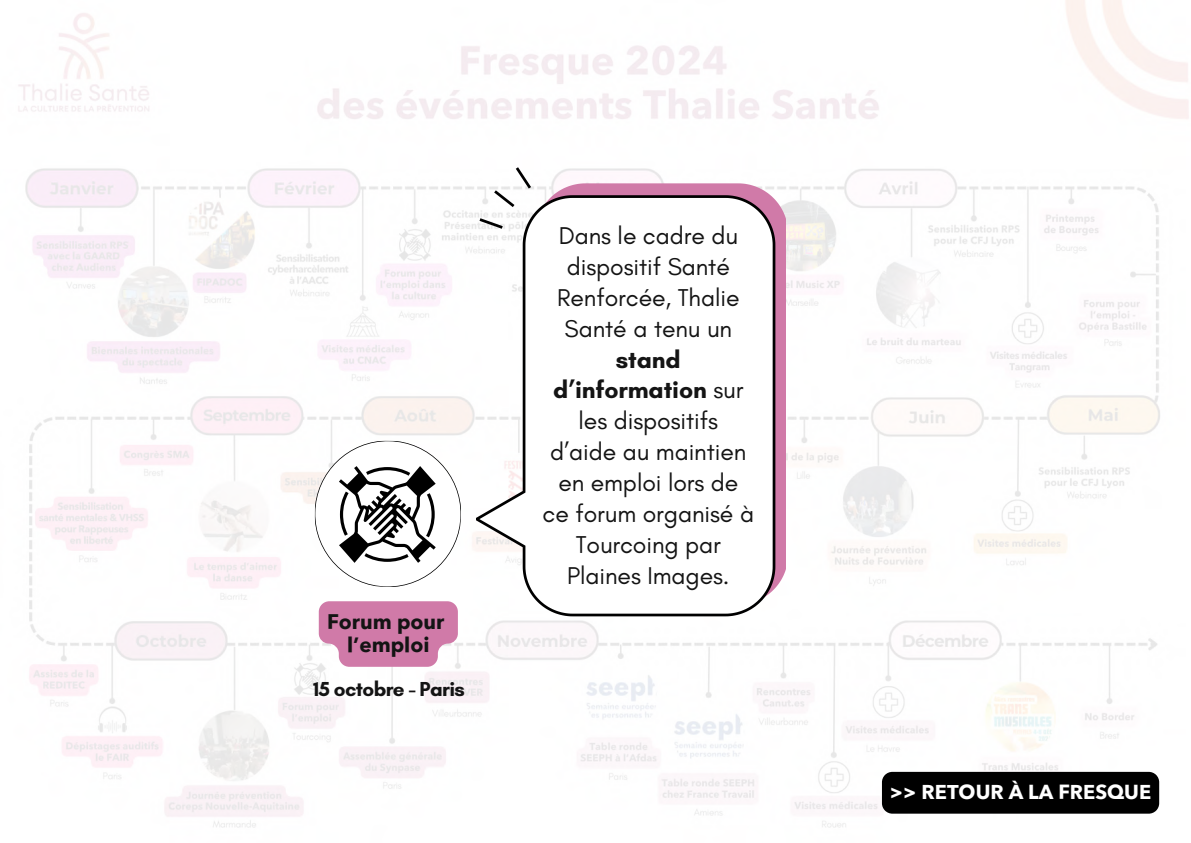
<style>
.page{position:relative;width:1191px;height:843px;background:#fff}
.page>*{position:absolute;margin:0;border:0;box-sizing:border-box;transform-origin:0 0}
.t1{font:24.7px/30.9px "Glacial Indifference";letter-spacing:-.005em;color:#141414;text-align:center}
.t2{font:700 20.6px "Avenir Next Arabic";color:#141414}
.t3{font:700 20.6px "Glacial Indifference";letter-spacing:-.03em;color:#141414}
.t4{font:700 20px "Avenir Next Arabic";color:#fff}
.s1{font-weight:700}
</style>
<div class="page">
<img style="left:18px;top:0;width:1171px;height:828px">
<svg style="left:319px;top:601px;width:139px;height:65px;background:#d488b1"></svg>
<svg style="left:314px;top:439px;width:148px;height:148px"></svg>
<div style="left:881px;top:771px;width:277px;height:42px;background:#000"></div>
<svg style="left:535px;top:183px;width:250px;height:421px;background:#d28ab1"></svg>
<svg style="left:476px;top:195px;width:299px;height:421px"></svg>
<svg style="left:494px;top:167px;width:37px;height:40px"></svg>
<svg style="left:479px;top:218px;width:23px;height:11px"></svg>
<p class="t2" style="left:327px;top:609px;width:119px">Forum pour</p>
<p class="t2" style="left:347px;top:632px;width:84px">l’emploi</p>
<h1 class="t3" style="left:313px;top:676px;width:153px">15 octobre - Paris</h1>
<p class="t1" style="left:542px;top:219px;width:213px">Dans le cadre du dispositif Santé<br>Renforcée, Thalie<br>Santé a tenu un <span class="s1">stand d’information</span> sur les dispositifs d’aide au maintien en emploi lors de ce forum organisé à<br>Tourcoing par<br>Plaines Images.</p>
<p class="t4" style="left:889px;top:780px;width:263px">&gt;&gt; RETOUR À LA FRESQUE</p>
</div>
